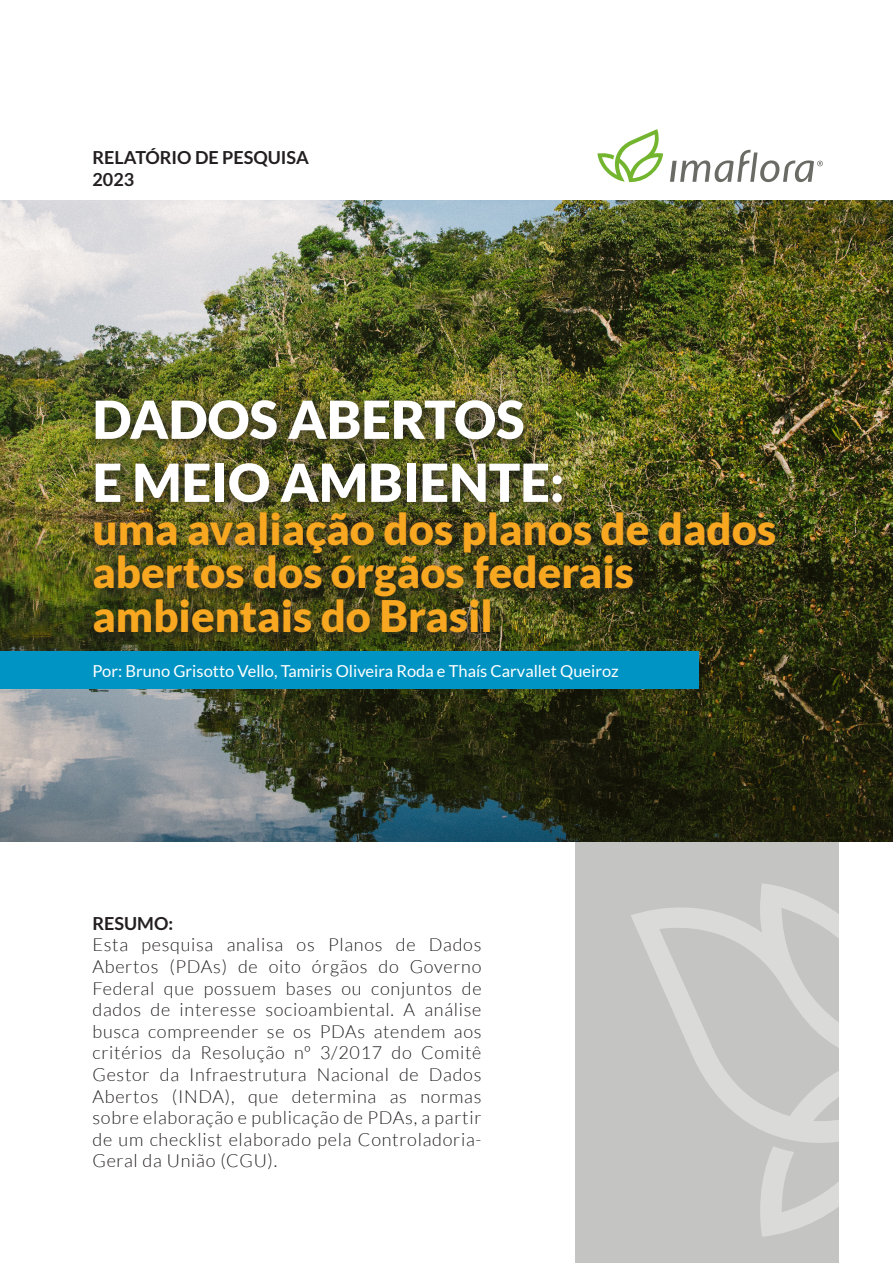
<style>
.page{position:relative;width:893px;height:1263px;background:#fff}
.page>*{position:absolute;margin:0;border:0;box-sizing:border-box;transform-origin:0 0}
.t1{font:900 52.5px "Lato";color:#fff}
.t2{font:900 43.5px "Lato";color:#f8a720}
.t3{font:300 18px/21.6px "Lato";letter-spacing:.04em;color:#231f20;text-align:justify}
.t4{font:700 18px "Lato";color:#231f20}
.t5{font:16.5px "Lato";color:#fff}
</style>
<div class="page">
<div style="left:575px;top:842px;width:264px;height:421px;background:#c4c4c2"></div>
<img style="left:0;top:201px;width:893px;height:641px">
<div style="left:1px;top:651px;width:698px;height:38px;background:#0094c4"></div>
<img style="left:83px;top:390px;width:708px;height:259px">
<svg style="left:670px;top:150px;width:153px;height:32px"></svg>
<svg style="left:597px;top:129px;width:66px;height:53px"></svg>
<svg style="left:631px;top:883px;width:208px;height:354px"></svg>
<p class="t4" style="left:92px;top:147px;width:218px">RELATÓRIO DE PESQUISA</p>
<p class="t4" style="left:92px;top:169px;width:43px">2023</p>
<p class="t1" style="left:92px;top:389px;width:434px">DADOS ABERTOS</p>
<p class="t1" style="left:92px;top:452px;width:473px">E MEIO AMBIENTE:</p>
<p class="t2" style="left:92px;top:504px;width:685px">uma avaliação dos planos de dados</p>
<p class="t2" style="left:92px;top:547px;width:543px">abertos dos órgãos federais</p>
<p class="t2" style="left:92px;top:590px;width:402px">ambientais do Brasil</p>
<p class="t5" style="left:92px;top:662px;width:528px">Por: Bruno Grisotto Vello, Tamiris Oliveira Roda e Thaís Carvallet Queiroz</p>
<p class="t4" style="left:92px;top:913px;width:82px">RESUMO:</p>
<p class="t3" style="left:92px;top:934px;width:391px">Esta pesquisa analisa os Planos de Dados Abertos (PDAs) de oito órgãos do Governo Federal que possuem bases ou conjuntos de dados de interesse socioambiental. A análise busca compreender se os PDAs atendem aos critérios da Resolução nº 3/2017 do Comitê Gestor da Infraestrutura Nacional de Dados Abertos (INDA), que determina as normas sobre elaboração e publicação de PDAs, a partir de um checklist elaborado pela Controladoria-Geral da União (CGU).</p>
</div>
